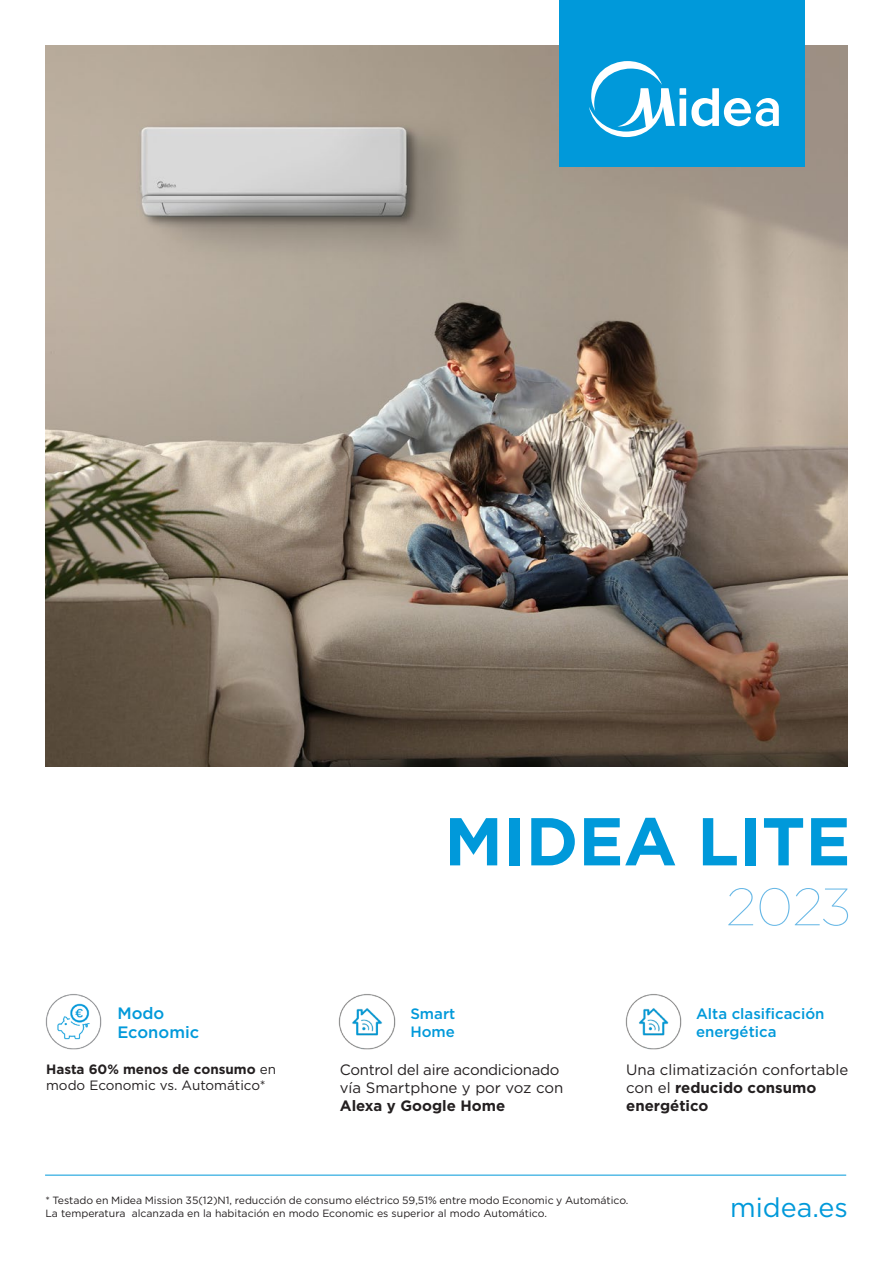
<style>
.page{position:relative;width:893px;height:1263px;background:#fff}
.page>*{position:absolute;margin:0;border:0;box-sizing:border-box;transform-origin:0 0}
.t1{font:700 67.5px "Gotham";color:#0099da}
.t2{font:100 52.5px "Gotham";color:#68b8e6}
.t3{font:27px "Gotham";color:#0099da}
.t4{font:500 16.5px/19.8px "Gotham";color:#0099da}
.t5{font:15px/18px "Gotham";color:#231f20}
.t6{font:15px/18px "Gotham";letter-spacing:-.02em;color:#231f20}
.t7{font:500 15px/18px "Gotham";color:#0099da}
.t8{font:700 15px "Gotham";color:#231f20}
.t9{font:13.5px/16.2px "Gotham";color:#231f20}
.t10{font:10.5px/12.6px "Gotham";color:#231f20}
.s1{font-weight:700}
</style>
<div class="page">
<img style="left:46px;top:46px;width:802px;height:721px">
<div style="left:559px;top:0;width:246px;height:166px;background:#0099da"></div>
<svg style="left:589px;top:61px;width:190px;height:76px"></svg>
<hr style="left:45px;top:1175px;width:801px;height:1px;background:#0099da">
<img style="left:45px;top:994px;width:57px;height:56px">
<img style="left:338px;top:994px;width:58px;height:56px">
<img style="left:625px;top:994px;width:57px;height:56px">
<h1 class="t1" style="left:444px;top:797px;width:408px">MIDEA LITE</h1>
<h2 class="t2" style="left:726px;top:874px;width:126px">2023</h2>
<h3 class="t4" style="left:117px;top:1002px;width:83px">Modo<br>Economic</h3>
<h3 class="t7" style="left:410px;top:1004px;width:47px">Smart<br>Home</h3>
<h3 class="t7" style="left:696px;top:1004px;width:130px">Alta clasificación energética</h3>
<h3 class="t6" style="left:340px;top:1060px;width:225px">Control del aire acondicionado vía Smartphone y por voz con</h3>
<h3 class="t8" style="left:340px;top:1096px;width:167px">Alexa y Google Home</h3>
<h3 class="t5" style="left:626px;top:1060px;width:224px">Una climatización confortable con el <span class="s1">reducido consumo energético</span></h3>
<p class="t9" style="left:46px;top:1061px;width:231px"><span class="s1">Hasta 60% menos de consumo</span> en modo Economic vs. Automático*</p>
<p class="t10" style="left:45px;top:1194px;width:585px">* Testado en Midea Mission 35(12)N1, reducción de consumo eléctrico 59,51% entre modo Economic y Automático.<br>La temperatura alcanzada en la habitación en modo Economic es superior al modo Automático.</p>
<h3 class="t3" style="left:730px;top:1190px;width:119px">midea.es</h3>
</div>
